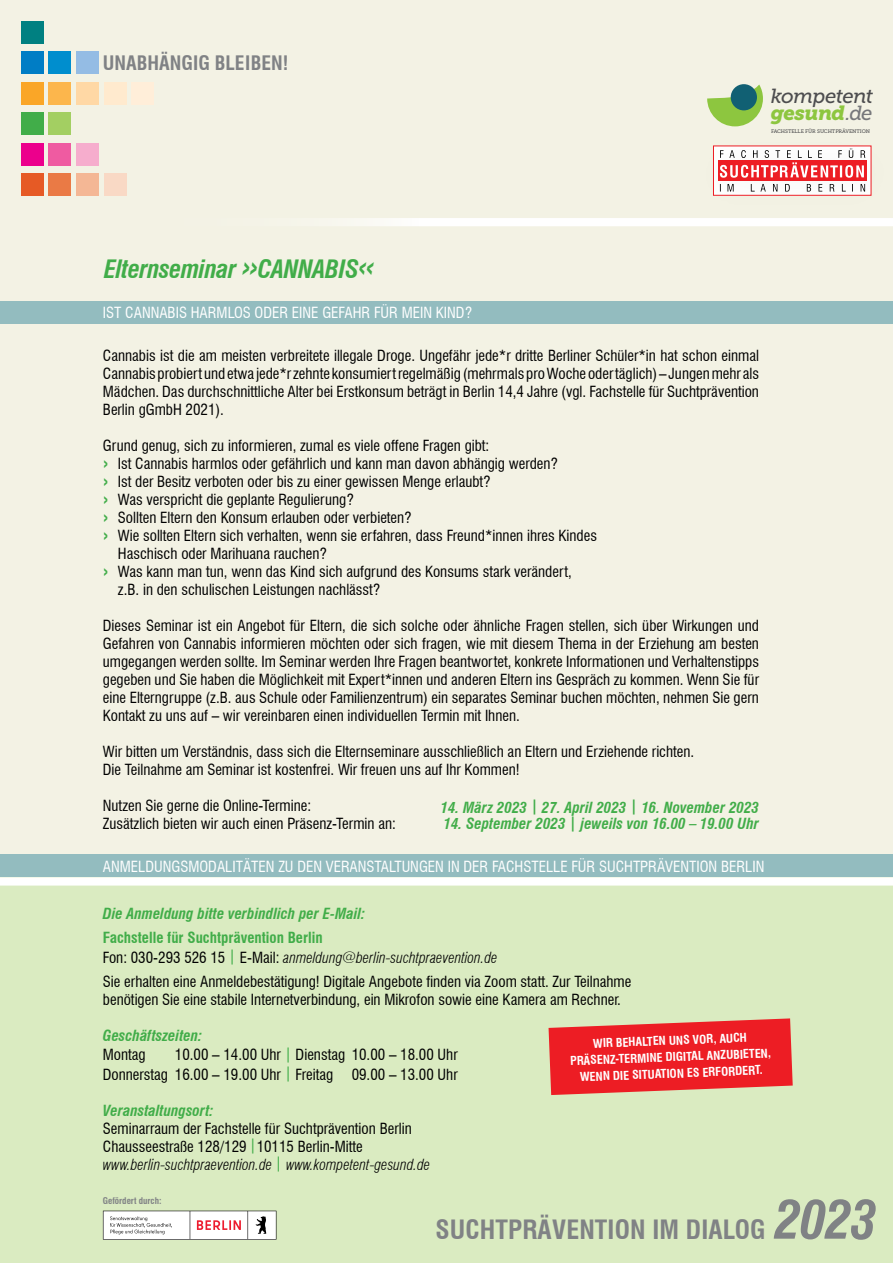
<style>
.page{position:relative;width:893px;height:1263px;background:#f3f2e4}
.page>*{position:absolute;margin:0;border:0;box-sizing:border-box;transform-origin:0 0}
.t1{font:700 condensed 25.95px "Swiss 721 BT";letter-spacing:.005em;color:#808285}
.t2{font:italic 700 condensed 24.75px "Swiss 721 BT";letter-spacing:-.02em;color:#41ad49}
.t3{font:italic 20.4px "Museo Slab 500";letter-spacing:-.04em;color:#4d4d4f}
.t4{font:italic 20.4px "Museo Slab 900";letter-spacing:-.03em;color:#8dc63f}
.t5{font:700 condensed 19.5px "Swiss 721 BT";color:#808285}
.t6{font:condensed 15px/18px "Swiss 721 BT";color:#000}
.t7{font:italic 700 condensed 15px "Swiss 721 BT";color:#41ad49}
.t8{font:condensed 15px "Swiss 721 BT";color:#fff}
.t9{font:italic 300 condensed 15px/19.5px "Swiss 721 BT";color:#000}
.t10{font:700 condensed 12px/16.5px "Swiss 721 BT";color:#fff;text-align:center}
.t11{font:700 condensed 9px "Swiss 721 BT";color:#808285}
.t12{font:5.1px "Museo Slab 500";letter-spacing:-.02em;color:#4d4d4f}
.s1{font-family:"Museo Slab 500";color:#77787b}
.s2{font-size:32.7px}
.s3{font-weight:700;font-size:21px;color:#41ad49}
.s4{font-weight:700;font-style:normal;color:#41ad49}
.s5{font-weight:400;font-style:normal}
.s6{font-weight:400;font-style:normal;color:#41ad49}
.s7{font-size:13.5px}
.s8{color:#41ad49}
.s9{font-weight:300;font-style:italic}
.s10{font-style:italic;font-size:52.5px}
</style>
<div class="page">
<div style="left:0;top:301px;width:893px;height:22px;background:#93bcbf"></div>
<div style="left:0;top:873px;width:893px;height:390px;background:#daebc1"></div>
<div style="left:0;top:877px;width:893px;height:8px;background:#fff"></div>
<div style="left:0;top:855px;width:893px;height:22px;background:#93bcbf"></div>
<div style="left:0;top:218px;width:893px;height:8px;background:#fff"></div>
<div style="left:21px;top:21px;width:22px;height:22px;background:#008081"></div>
<div style="left:21px;top:52px;width:22px;height:22px;background:#007dc5"></div>
<div style="left:49px;top:52px;width:22px;height:22px;background:#008ece"></div>
<div style="left:76px;top:52px;width:23px;height:22px;background:#94bce4"></div>
<div style="left:21px;top:82px;width:22px;height:22px;background:#faa627"></div>
<div style="left:49px;top:82px;width:22px;height:22px;background:#fcb64c"></div>
<div style="left:104px;top:82px;width:22px;height:22px;background:#ffeace"></div>
<div style="left:76px;top:82px;width:23px;height:22px;background:#ffd8a5"></div>
<div style="left:132px;top:82px;width:22px;height:22px;background:#ffeed9"></div>
<div style="left:21px;top:113px;width:22px;height:22px;background:#41ad49"></div>
<div style="left:49px;top:113px;width:22px;height:22px;background:#a3cf62"></div>
<div style="left:21px;top:143px;width:22px;height:22px;background:#ec008c"></div>
<div style="left:49px;top:143px;width:22px;height:22px;background:#ef5ba1"></div>
<div style="left:76px;top:143px;width:23px;height:22px;background:#f6adcd"></div>
<div style="left:21px;top:173px;width:22px;height:22px;background:#e65a25"></div>
<div style="left:49px;top:173px;width:22px;height:22px;background:#ea7a45"></div>
<div style="left:76px;top:173px;width:23px;height:22px;background:#f4b795"></div>
<div style="left:104px;top:173px;width:22px;height:22px;background:#f9d9c5"></div>
<svg style="left:0;top:218px;width:378px;height:8px;background:#f4f3e7"></svg>
<div style="left:685px;top:117px;width:208px;height:113px;background:#000;opacity:.05"></div>
<div style="left:713px;top:146px;width:158px;height:50px;border:1px solid #ed1d24"></div>
<svg style="left:720px;top:149px;width:145px;height:29px;background:#ec9295"></svg>
<svg style="left:720px;top:184px;width:145px;height:8px"></svg>
<svg style="left:707px;top:85px;width:56px;height:41px"></svg>
<div style="left:731px;top:84px;width:26px;height:26px;background:#116073;border-radius:50%"></div>
<svg style="left:549px;top:1018px;width:244px;height:77px;background:#ea3839"></svg>
<svg style="left:103px;top:1211px;width:173px;height:28px;background:#ece3e4"></svg>
<h3 class="t5" style="left:103px;top:51px;width:187px">UNABHÄNGIG BLEIBEN!</h3>
<h3 class="t3" style="left:771px;top:84px;width:104px">kompetent</h3>
<h3 class="t4" style="left:771px;top:101px;width:103px">gesund<span class="s1">.de</span></h3>
<p class="t12" style="left:771px;top:129px;width:100px">FACHSTELLE FÜR SUCHTPRÄVENTION</p>
<h2 class="t2" style="left:104px;top:254px;width:273px">Elternseminar <span class="s2">»</span>CANNABIS<span class="s2">«</span></h2>
<p class="t8" style="left:103px;top:304px;width:371px">IST CANNABIS HARMLOS ODER EINE GEFAHR FÜR MEIN KIND?</p>
<p class="t6" style="left:103px;top:346px;width:658px;text-align:justify">Cannabis ist die am meisten verbreitete illegale Droge. Ungefähr jede*r dritte Berliner Schüler*in hat schon einmal Cannabis probiert und etwa jede*r zehnte konsumiert regelmäßig (mehrmals pro Woche oder täglich) – Jungen mehr als Mädchen. Das durchschnittliche Alter bei Erstkonsum beträgt in Berlin 14,4 Jahre (vgl. Fachstelle für Suchtprävention Berlin gGmbH 2021).</p>
<p class="t6" style="left:103px;top:436px;width:388px">Grund genug, sich zu informieren, zumal es viele offene Fragen gibt:</p>
<p class="t6" style="left:103px;top:454px;width:457px"><span class="s3">›</span> Ist Cannabis harmlos oder gefährlich und kann man davon abhängig werden?</p>
<p class="t6" style="left:103px;top:472px;width:389px"><span class="s3">›</span> Ist der Besitz verboten oder bis zu einer gewissen Menge erlaubt?</p>
<p class="t6" style="left:103px;top:490px;width:252px"><span class="s3">›</span> Was verspricht die geplante Regulierung?</p>
<p class="t6" style="left:103px;top:508px;width:310px"><span class="s3">›</span> Sollten Eltern den Konsum erlauben oder verbieten?</p>
<p class="t6" style="left:103px;top:526px;width:496px"><span class="s3">›</span> Wie sollten Eltern sich verhalten, wenn sie erfahren, dass Freund*innen ihres Kindes</p>
<p class="t6" style="left:118px;top:544px;width:211px">Haschisch oder Marihuana rauchen?</p>
<p class="t6" style="left:103px;top:562px;width:470px"><span class="s3">›</span> Was kann man tun, wenn das Kind sich aufgrund des Konsums stark verändert,</p>
<p class="t6" style="left:118px;top:580px;width:264px">z.B. in den schulischen Leistungen nachlässt?</p>
<p class="t6" style="left:103px;top:616px;width:658px;text-align:justify">Dieses Seminar ist ein Angebot für Eltern, die sich solche oder ähnliche Fragen stellen, sich über Wirkungen und Gefahren von Cannabis informieren möchten oder sich fragen, wie mit diesem Thema in der Erziehung am besten umgegangen werden sollte. Im Seminar werden Ihre Fragen beantwortet, konkrete Informationen und Verhaltenstipps gegeben und Sie haben die Möglichkeit mit Expert*innen und anderen Eltern ins Gespräch zu kommen. Wenn Sie für eine Elterngruppe (z.B. aus Schule oder Familienzentrum) ein separates Seminar buchen möchten, nehmen Sie gern Kontakt zu uns auf – wir vereinbaren einen individuellen Termin mit Ihnen.</p>
<p class="t6" style="left:103px;top:742px;width:593px">Wir bitten um Verständnis, dass sich die Elternseminare ausschließlich an Eltern und Erziehende richten.<br>Die Teilnahme am Seminar ist kostenfrei. Wir freuen uns auf Ihr Kommen!</p>
<p class="t6" style="left:103px;top:796px;width:294px">Nutzen Sie gerne die Online-Termine:<br>Zusätzlich bieten wir auch einen Präsenz-Termin an:</p>
<p class="t7" style="left:441px;top:798px;width:320px">14. März 2023 | 27. April 2023 | 16. November 2023</p>
<p class="t7" style="left:444px;top:814px;width:317px">14. September 2023 | jeweils von 16.00 – 19.00 Uhr</p>
<p class="t8" style="left:103px;top:857px;width:663px">ANMELDUNGSMODALITÄTEN ZU DEN VERANSTALTUNGEN IN DER FACHSTELLE FÜR SUCHTPRÄVENTION BERLIN</p>
<p class="t7" style="left:103px;top:905px;width:264px">Die Anmeldung bitte verbindlich per E-Mail:</p>
<p class="t9" style="left:103px;top:928px;width:396px"><span class="s4">Fachstelle für Suchtprävention Berlin<br></span><span class="s5">Fon: 030-293 526 15</span> <span class="s6">|</span> <span class="s5">E-Mail:</span> anmeldung<span class="s7">@</span>berlin-suchtpraevention.de</p>
<p class="t6" style="left:103px;top:972px;width:530px">Sie erhalten eine Anmeldebestätigung! Digitale Angebote finden via Zoom statt. Zur Teilnahme benötigen Sie eine stabile Internetverbindung, ein Mikrofon sowie eine Kamera am Rechner.</p>
<p class="t7" style="left:103px;top:1026px;width:101px">Geschäftszeiten:</p>
<p class="t6" style="left:103px;top:1046px;width:44px">Montag</p>
<p class="t10" style="left:569px;top:1036px;width:202px;rotate:-2deg">WIR BEHALTEN UNS VOR, AUCH<br>PRÄSENZ-TERMINE DIGITAL ANZUBIETEN,<br>WENN DIE SITUATION ES ERFORDERT.</p>
<p class="t6" style="left:103px;top:1045px;width:356px;line-height:19.5px;text-align:right">10.00 – 14.00 Uhr <span class="s8">|</span> Dienstag 10.00 – 18.00 Uhr<br>Donnerstag 16.00 – 19.00 Uhr <span class="s8">|</span> Freitag 09.00 – 13.00 Uhr</p>
<p class="t7" style="left:103px;top:1101px;width:112px">Veranstaltungsort:</p>
<p class="t6" style="left:103px;top:1119px;width:329px">Seminarraum der Fachstelle für Suchtprävention Berlin<br>Chausseestraße 128/129 <span class="s8">|</span>10115 Berlin-Mitte <span class="s9">www.berlin-suchtpraevention.de</span> <span class="s8">|</span> <span class="s9">www.kompetent-gesund.de</span></p>
<p class="t11" style="left:103px;top:1195px;width:60px">Gefördert durch:</p>
<h1 class="t1" style="left:435px;top:1213px;width:443px">SUCHTPRÄVENTION IM DIALOG <span class="s10">2023</span></h1>
</div>
